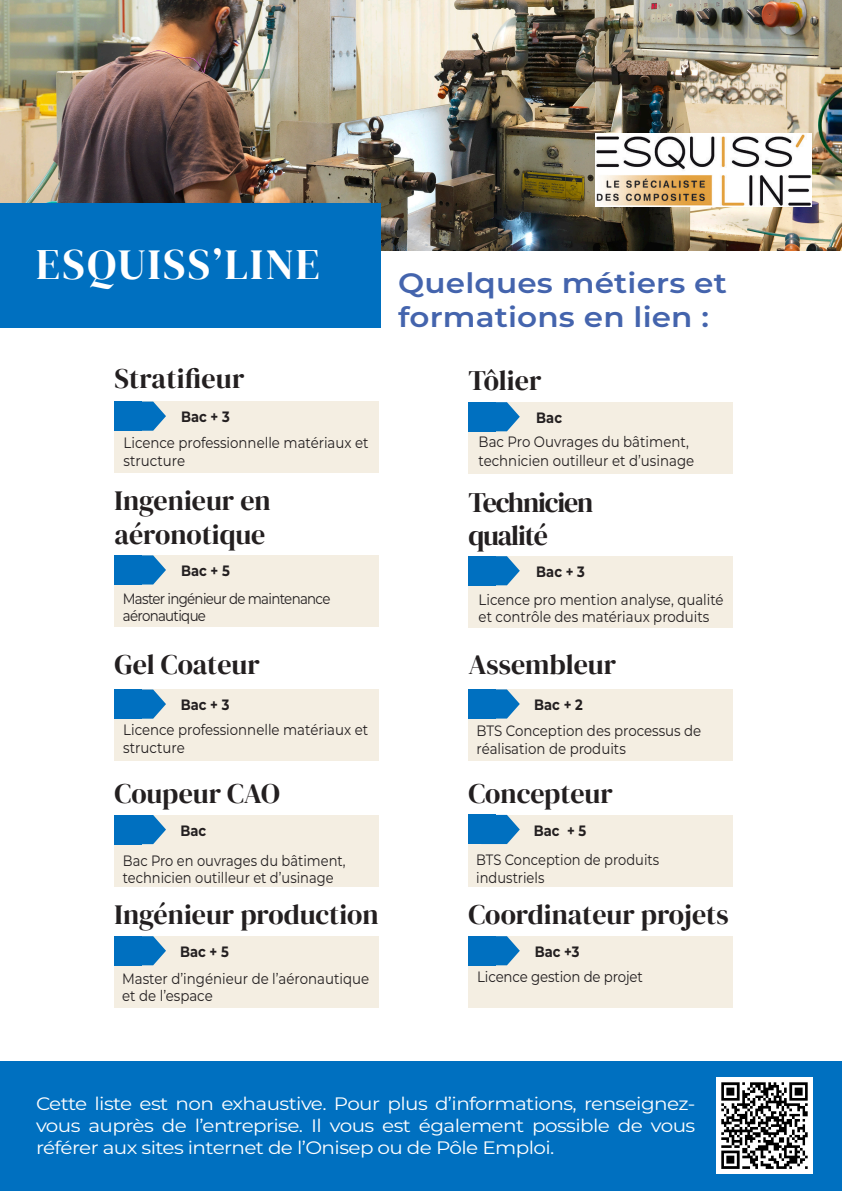
<style>
.page{position:relative;width:842px;height:1191px;background:#fff}
.page>*{position:absolute;margin:0;border:0;box-sizing:border-box;transform-origin:0 0}
.t1{font:43px "DM Serif Display";letter-spacing:.055em;color:#fff}
.t2{font:28px "DM Serif Display";color:#231f20}
.t3{font:600 28px/33.6px "Montserrat";letter-spacing:.005em;color:#4464ad;scale:1.11 1}
.t4{font:28px "DM Serif Display";letter-spacing:-.04em;color:#231f20}
.t5{font:18px/21.6px "Montserrat";letter-spacing:-.03em;color:#fff;text-align:justify;scale:1.11 1}
.t6{font:15px/18px "Montserrat";color:#231f20;scale:.89 1}
.t7{font:15px/17px "Montserrat";color:#231f20;scale:.87 1}
.t8{font:700 15px "Montserrat";letter-spacing:.005em;color:#231f20;scale:.87 1}
.t9{font:15px "Montserrat";letter-spacing:-.05em;color:#231f20;scale:.89 1}
</style>
<div class="page">
<img style="left:0;top:0;width:842px;height:251px">
<div style="left:0;top:203px;width:381px;height:125px;background:#0070c0"></div>
<div style="left:115px;top:936px;width:264px;height:71px;background:#f4eee2"></div>
<svg style="left:142px;top:936px;width:24px;height:29px"></svg>
<div style="left:115px;top:936px;width:27px;height:29px;background:#0070c0"></div>
<div style="left:468px;top:936px;width:265px;height:71px;background:#f4eee2"></div>
<svg style="left:496px;top:936px;width:24px;height:29px"></svg>
<div style="left:468px;top:936px;width:28px;height:29px;background:#0070c0"></div>
<div style="left:115px;top:815px;width:264px;height:71px;background:#f4eee2"></div>
<svg style="left:142px;top:815px;width:24px;height:29px"></svg>
<div style="left:115px;top:815px;width:27px;height:29px;background:#0070c0"></div>
<div style="left:468px;top:815px;width:265px;height:71px;background:#f4eee2"></div>
<svg style="left:496px;top:815px;width:24px;height:29px"></svg>
<div style="left:468px;top:815px;width:28px;height:29px;background:#0070c0"></div>
<div style="left:115px;top:689px;width:264px;height:71px;background:#f4eee2"></div>
<svg style="left:142px;top:689px;width:24px;height:29px"></svg>
<div style="left:115px;top:689px;width:27px;height:29px;background:#0070c0"></div>
<div style="left:468px;top:689px;width:265px;height:71px;background:#f4eee2"></div>
<svg style="left:496px;top:689px;width:24px;height:29px"></svg>
<div style="left:468px;top:689px;width:28px;height:29px;background:#0070c0"></div>
<div style="left:115px;top:555px;width:264px;height:71px;background:#f4eee2"></div>
<svg style="left:142px;top:555px;width:24px;height:29px"></svg>
<div style="left:115px;top:555px;width:27px;height:29px;background:#0070c0"></div>
<div style="left:468px;top:556px;width:265px;height:71px;background:#f4eee2"></div>
<svg style="left:496px;top:556px;width:24px;height:29px"></svg>
<div style="left:468px;top:556px;width:28px;height:29px;background:#0070c0"></div>
<div style="left:115px;top:401px;width:264px;height:72px;background:#f4eee2"></div>
<svg style="left:142px;top:401px;width:24px;height:30px"></svg>
<div style="left:115px;top:401px;width:27px;height:30px;background:#0070c0"></div>
<div style="left:468px;top:402px;width:265px;height:71px;background:#f4eee2"></div>
<svg style="left:496px;top:402px;width:24px;height:29px"></svg>
<div style="left:468px;top:402px;width:28px;height:29px;background:#0070c0"></div>
<div style="left:0;top:1061px;width:842px;height:130px;background:#0070c0"></div>
<img style="left:716px;top:1078px;width:97px;height:95px">
<img style="left:595px;top:133px;width:216px;height:74px">
<p class="t1" style="left:36px;top:240px;width:285px">ESQUISS’LINE</p>
<p class="t3" style="left:398px;top:265px;width:298px">Quelques métiers et formations en lien :</p>
<p class="t2" style="left:115px;top:362px;width:131px">Stratifieur</p>
<p class="t2" style="left:468px;top:364px;width:74px">Tôlier</p>
<p class="t8" style="left:181px;top:406px;width:58px">Bac + 3</p>
<p class="t8" style="left:536px;top:407px;width:31px">Bac</p>
<p class="t6" style="left:124px;top:433px;width:277px">Licence professionnelle matériaux et structure</p>
<p class="t6" style="left:479px;top:432px;width:238px">Bac Pro Ouvrages du bâtiment,</p>
<p class="t6" style="left:479px;top:450px;width:244px">technicien outilleur et d’usinage</p>
<p class="t2" style="left:115px;top:484px;width:158px">Ingenieur en</p>
<p class="t2" style="left:115px;top:518px;width:152px">aéronotique</p>
<p class="t4" style="left:468px;top:486px;width:127px">Technicien</p>
<p class="t4" style="left:468px;top:519px;width:81px">qualité</p>
<p class="t8" style="left:181px;top:560px;width:58px">Bac + 5</p>
<p class="t8" style="left:536px;top:561px;width:58px">Bac + 3</p>
<p class="t9" style="left:123px;top:588px;width:235px">Master ingénieur de maintenance</p>
<p class="t9" style="left:123px;top:605px;width:95px">aéronautique</p>
<p class="t6" style="left:479px;top:590px;width:277px;line-height:17px">Licence pro mention analyse, qualité et contrôle des matériaux produits</p>
<p class="t2" style="left:115px;top:648px;width:147px">Gel Coateur</p>
<p class="t2" style="left:468px;top:648px;width:149px">Assembleur</p>
<p class="t8" style="left:181px;top:694px;width:58px">Bac + 3</p>
<p class="t8" style="left:534px;top:694px;width:58px">Bac + 2</p>
<p class="t6" style="left:123px;top:720px;width:277px">Licence professionnelle matériaux et structure</p>
<p class="t6" style="left:477px;top:721px;width:254px">BTS Conception des processus de réalisation de produits</p>
<p class="t2" style="left:115px;top:777px;width:167px">Coupeur CAO</p>
<p class="t2" style="left:468px;top:777px;width:146px">Concepteur</p>
<p class="t8" style="left:180px;top:819px;width:31px">Bac</p>
<p class="t8" style="left:534px;top:819px;width:62px">Bac + 5</p>
<p class="t7" style="left:123px;top:851px;width:258px">Bac Pro en ouvrages du bâtiment, technicien outilleur et d’usinage</p>
<p class="t7" style="left:476px;top:851px;width:212px">BTS Conception de produits</p>
<p class="t7" style="left:476px;top:869px;width:80px">industriels</p>
<p class="t2" style="left:115px;top:898px;width:266px">Ingénieur production</p>
<p class="t2" style="left:468px;top:898px;width:262px">Coordinateur projets</p>
<p class="t8" style="left:180px;top:941px;width:58px">Bac + 5</p>
<p class="t8" style="left:535px;top:941px;width:53px">Bac +3</p>
<p class="t6" style="left:122px;top:969px;width:279px;line-height:17px">Master d’ingénieur de l’aéronautique et de l’espace</p>
<p class="t6" style="left:477px;top:967px;width:188px">Licence gestion de projet</p>
<p class="t5" style="left:36px;top:1092px;width:596px">Cette liste est non exhaustive. Pour plus d’informations, renseignez&shy;vous auprès de l’entreprise. Il vous est également possible de vous référer aux sites internet de l’Onisep ou de Pôle Emploi.</p>
</div>
